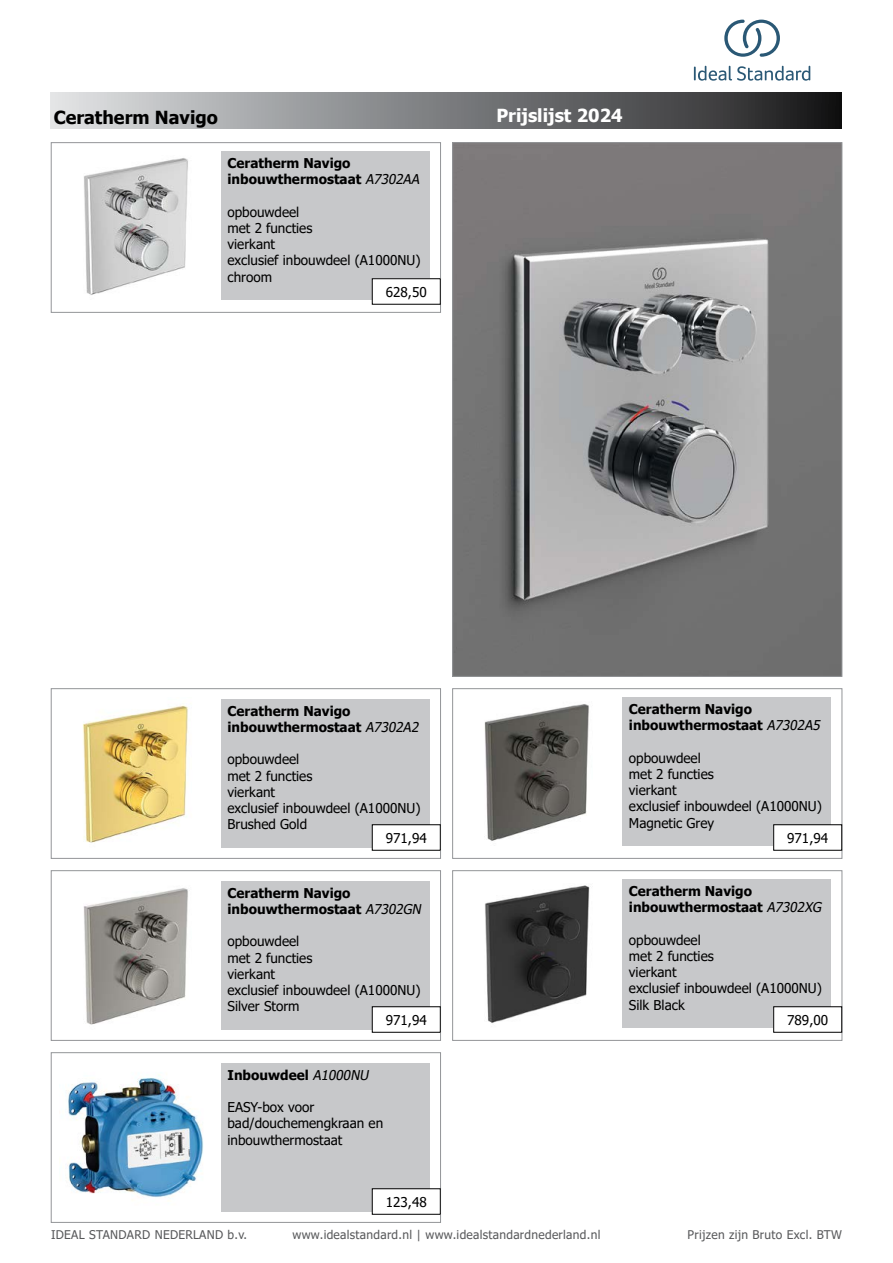
<style>
.page{position:relative;width:893px;height:1263px;background:#fff}
.page>*{position:absolute;margin:0;border:0;box-sizing:border-box;transform-origin:0 0}
.t1{font:700 18px "Tahoma";color:#000}
.t2{font:700 18px "Tahoma";color:#fff}
.t3{font:13.5px/16.2px "Tahoma";color:#000}
.t4{font:700 13.5px/16.2px "Tahoma";color:#000}
.t5{font:12px "Tahoma";letter-spacing:.025em;color:#58595b}
.s1{font-weight:400;font-style:italic}
</style>
<div class="page">
<div style="left:51px;top:92px;width:791px;height:37px;background:linear-gradient(to right,#dee1e3,#1a1a1b)"></div>
<div style="left:51px;top:688px;width:390px;height:170px;border:1px solid #939598"></div>
<img style="left:82px;top:705px;width:107px;height:138px">
<div style="left:221px;top:699px;width:209px;height:149px;background:#c7c8ca"></div>
<div style="left:51px;top:142px;width:390px;height:171px;border:1px solid #939598"></div>
<img style="left:84px;top:158px;width:104px;height:137px">
<div style="left:221px;top:151px;width:209px;height:149px;background:#c7c8ca"></div>
<div style="left:51px;top:870px;width:390px;height:170px;border:1px solid #939598"></div>
<img style="left:83px;top:888px;width:105px;height:137px">
<div style="left:221px;top:881px;width:209px;height:149px;background:#c7c8ca"></div>
<div style="left:452px;top:688px;width:390px;height:170px;border:1px solid #939598"></div>
<img style="left:484px;top:704px;width:105px;height:137px">
<div style="left:622px;top:697px;width:209px;height:149px;background:#c7c8ca"></div>
<div style="left:51px;top:1052px;width:390px;height:170px;border:1px solid #939598"></div>
<img style="left:67px;top:1074px;width:137px;height:126px">
<div style="left:221px;top:1063px;width:209px;height:149px;background:#c7c8ca"></div>
<img style="left:454px;top:144px;width:386px;height:530px">
<div style="left:452px;top:870px;width:390px;height:170px;border:1px solid #939598"></div>
<img style="left:485px;top:885px;width:105px;height:138px">
<div style="left:622px;top:879px;width:209px;height:149px;background:#c7c8ca"></div>
<div style="left:372px;top:279px;width:68px;height:25px;background:#fff"></div>
<div style="left:372px;top:825px;width:68px;height:25px;background:#fff"></div>
<div style="left:372px;top:824px;width:68px;height:26px;border:1px solid #000"></div>
<div style="left:774px;top:825px;width:68px;height:25px;background:#fff"></div>
<div style="left:773px;top:824px;width:69px;height:26px;border:1px solid #000"></div>
<div style="left:372px;top:1007px;width:68px;height:25px;background:#fff"></div>
<div style="left:372px;top:1006px;width:68px;height:26px;border:1px solid #000"></div>
<div style="left:372px;top:1189px;width:68px;height:25px;background:#fff"></div>
<div style="left:372px;top:1188px;width:68px;height:26px;border:1px solid #000"></div>
<div style="left:774px;top:1007px;width:68px;height:25px;background:#fff"></div>
<div style="left:773px;top:1006px;width:69px;height:26px;border:1px solid #000"></div>
<svg style="left:694px;top:66px;width:116px;height:15px"></svg>
<svg style="left:724px;top:20px;width:56px;height:37px"></svg>
<h1 class="t1" style="left:54px;top:105px;width:166px">Ceratherm Navigo</h1>
<p class="t4" style="left:227px;top:156px;width:197px">Ceratherm Navigo inbouwthermostaat <span class="s1">A7302AA</span></p>
<p class="t3" style="left:227px;top:204px;width:194px">opbouwdeel<br>met 2 functies<br>vierkant<br>exclusief inbouwdeel (A1000NU) chroom</p>
<p class="t3" style="left:386px;top:284px;width:42px">628,50</p>
<h1 class="t2" style="left:496px;top:103px;width:128px">Prijslijst 2024</h1>
<p class="t4" style="left:227px;top:703px;width:196px">Ceratherm Navigo inbouwthermostaat <span class="s1">A7302A2</span></p>
<p class="t3" style="left:227px;top:752px;width:194px">opbouwdeel<br>met 2 functies<br>vierkant<br>exclusief inbouwdeel (A1000NU)<br>Brushed Gold</p>
<p class="t4" style="left:629px;top:702px;width:196px">Ceratherm Navigo inbouwthermostaat <span class="s1">A7302A5</span></p>
<p class="t3" style="left:629px;top:750px;width:194px">opbouwdeel<br>met 2 functies<br>vierkant<br>exclusief inbouwdeel (A1000NU)<br>Magnetic Grey</p>
<p class="t3" style="left:386px;top:830px;width:42px">971,94</p>
<p class="t3" style="left:787px;top:830px;width:42px">971,94</p>
<p class="t4" style="left:227px;top:885px;width:198px">Ceratherm Navigo inbouwthermostaat <span class="s1">A7302GN</span></p>
<p class="t3" style="left:227px;top:934px;width:194px">opbouwdeel<br>met 2 functies<br>vierkant<br>exclusief inbouwdeel (A1000NU)<br>Silver Storm</p>
<p class="t3" style="left:386px;top:1012px;width:42px">971,94</p>
<p class="t4" style="left:227px;top:1067px;width:146px">Inbouwdeel <span class="s1">A1000NU</span></p>
<p class="t3" style="left:227px;top:1100px;width:157px">EASY-box voor bad/douchemengkraan en inbouwthermostaat</p>
<p class="t3" style="left:386px;top:1194px;width:42px">123,48</p>
<p class="t4" style="left:629px;top:884px;width:197px">Ceratherm Navigo inbouwthermostaat <span class="s1">A7302XG</span></p>
<p class="t3" style="left:629px;top:932px;width:194px">opbouwdeel<br>met 2 functies<br>vierkant<br>exclusief inbouwdeel (A1000NU)<br>Silk Black</p>
<p class="t3" style="left:787px;top:1012px;width:42px">789,00</p>
<p class="t5" style="left:51px;top:1227px;width:198px">IDEAL STANDARD NEDERLAND b.v.</p>
<p class="t5" style="left:292px;top:1227px;width:309px">www.idealstandard.nl | www.idealstandardnederland.nl</p>
<p class="t5" style="left:688px;top:1227px;width:156px">Prijzen zijn Bruto Excl. BTW</p>
</div>
